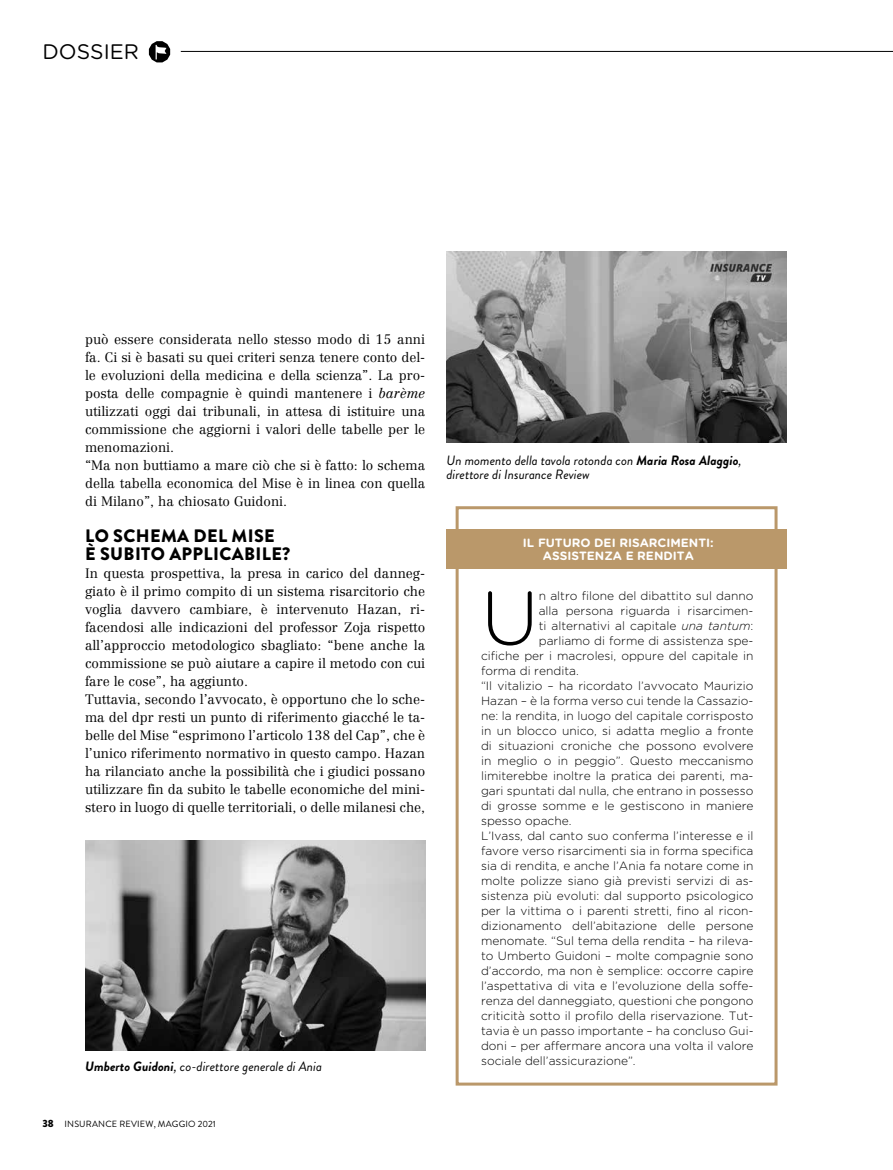
<style>
.page{position:relative;width:893px;height:1170px;background:#fff}
.page>*{position:absolute;margin:0;border:0;box-sizing:border-box;transform-origin:0 0}
.t1{font:300 75.9px "Gotham Rounded";color:#000}
.t2{font:21px "Gotham Rounded";color:#000}
.t3{font:900 18px/18px "Brandon Grotesque";letter-spacing:.02em;color:#000}
.t4{font:300 13.5px/18px "Centennial LT Std";color:#000}
.t5{font:italic 13.5px/13.5px "Brandon Grotesque";color:#000}
.t6{font:300 12px "Gotham Rounded";color:#000}
.t7{font:700 12px/13.5px "Gotham Rounded";color:#fff;text-align:center}
.t8{font:9px "Brandon Grotesque";letter-spacing:.02em;color:#000}
.s1{font-style:italic}
.s2{font-weight:700}
.s3{font-weight:900;font-size:10.5px}
</style>
<div class="page">
<svg style="left:149px;top:41px;width:21px;height:21px"></svg>
<hr style="left:181px;top:51px;width:712px;height:1px;background:#000">
<div style="left:456px;top:506px;width:321px;height:579px;border:3px solid #ba986a"></div>
<div style="left:446px;top:529px;width:341px;height:39px;background:#ba986a"></div>
<img style="left:85px;top:840px;width:340px;height:210px">
<img style="left:446px;top:252px;width:340px;height:191px">
<h2 class="t2" style="left:43px;top:38px;width:98px">DOSSIER</h2>
<p class="t4" style="left:85px;top:330px;width:342px">può essere considerata nello stesso modo di 15 anni fa. Ci si è basati su quei criteri senza tenere conto del&shy;le evoluzioni della medicina e della scienza”. La pro&shy;posta delle compagnie è quindi mantenere i <span class="s1">barème </span>utilizzati oggi dai tribunali, in attesa di istituire una commissione che aggiorni i valori delle tabelle per le menomazioni.<br>“Ma non buttiamo a mare ciò che si è fatto: lo schema della tabella economica del Mise è in linea con quella di Milano”, ha chiosato Guidoni.</p>
<h3 class="t3" style="left:85px;top:527px;width:207px">LO SCHEMA DEL MISE<br>È SUBITO APPLICABILE?</h3>
<p class="t4" style="left:85px;top:564px;width:342px">In questa prospettiva, la presa in carico del danneg&shy;giato è il primo compito di un sistema risarcitorio che voglia davvero cambiare, è intervenuto Hazan, ri&shy;facendosi alle indicazioni del professor Zoja rispetto all’approccio metodologico sbagliato: “bene anche la commissione se può aiutare a capire il metodo con cui fare le cose”, ha aggiunto.<br>Tuttavia, secondo l’avvocato, è opportuno che lo sche&shy;ma del dpr resti un punto di riferimento giacché le ta&shy;belle del Mise “esprimono l’articolo 138 del Cap”, che è l’unico riferimento normativo in questo campo. Hazan ha rilanciato anche la possibilità che i giudici possano utilizzare fin da subito le tabelle economiche del mini&shy;stero in luogo di quelle territoriali, o delle milanesi che,</p>
<p class="t5" style="left:85px;top:1059px;width:238px"><span class="s2">Umberto Guidoni</span>, co-direttore generale di Ania</p>
<p class="t8" style="left:43px;top:1117px;width:175px"><span class="s3">38</span> INSURANCE REVIEW, MAGGIO 2021</p>
<p class="t5" style="left:446px;top:454px;width:297px">Un momento della tavola rotonda con <span class="s2">Maria Rosa Alaggio</span>, direttore di Insurance Review</p>
<p class="t7" style="left:523px;top:535px;width:192px">IL FUTURO DEI RISARCIMENTI:<br>ASSISTENZA E RENDITA</p>
<h1 class="t1" style="left:481px;top:567px;width:59px">U</h1>
<p class="t6" style="left:539px;top:587px;width:216px">n altro filone del dibattito sul danno</p>
<p class="t6" style="left:539px;top:602px;width:216px">alla persona riguarda i risarcimen-</p>
<p class="t6" style="left:539px;top:617px;width:216px">ti alternativi al capitale <span class="s1">una tantum</span>:</p>
<p class="t6" style="left:539px;top:632px;width:216px">parliamo di forme di assistenza spe-</p>
<p class="t6" style="left:481px;top:647px;width:274px">cifiche per i macrolesi, oppure del capitale in</p>
<p class="t6" style="left:481px;top:662px;width:99px">forma di rendita.</p>
<p class="t6" style="left:481px;top:677px;width:274px">“Il vitalizio – ha ricordato l’avvocato Maurizio</p>
<p class="t6" style="left:481px;top:692px;width:274px">Hazan – è la forma verso cui tende la Cassazio-</p>
<p class="t6" style="left:481px;top:707px;width:274px">ne: la rendita, in luogo del capitale corrisposto</p>
<p class="t6" style="left:481px;top:722px;width:274px">in un blocco unico, si adatta meglio a fronte</p>
<p class="t6" style="left:481px;top:737px;width:274px">di situazioni croniche che possono evolvere</p>
<p class="t6" style="left:481px;top:752px;width:274px">in meglio o in peggio”. Questo meccanismo</p>
<p class="t6" style="left:481px;top:767px;width:274px">limiterebbe inoltre la pratica dei parenti, ma-</p>
<p class="t6" style="left:481px;top:782px;width:274px">gari spuntati dal nulla, che entrano in possesso</p>
<p class="t6" style="left:481px;top:797px;width:274px">di grosse somme e le gestiscono in maniere</p>
<p class="t6" style="left:481px;top:812px;width:92px">spesso opache.</p>
<p class="t6" style="left:481px;top:827px;width:274px">L’Ivass, dal canto suo conferma l’interesse e il</p>
<p class="t6" style="left:481px;top:842px;width:274px">favore verso risarcimenti sia in forma specifica</p>
<p class="t6" style="left:481px;top:857px;width:274px">sia di rendita, e anche l’Ania fa notare come in</p>
<p class="t6" style="left:481px;top:872px;width:274px">molte polizze siano già previsti servizi di as-</p>
<p class="t6" style="left:481px;top:887px;width:274px">sistenza più evoluti: dal supporto psicologico</p>
<p class="t6" style="left:481px;top:902px;width:274px">per la vittima o i parenti stretti, fino al ricon-</p>
<p class="t6" style="left:481px;top:917px;width:274px">dizionamento dell’abitazione delle persone</p>
<p class="t6" style="left:481px;top:932px;width:274px">menomate. “Sul tema della rendita – ha rileva-</p>
<p class="t6" style="left:481px;top:947px;width:274px">to Umberto Guidoni – molte compagnie sono</p>
<p class="t6" style="left:481px;top:962px;width:274px">d’accordo, ma non è semplice: occorre capire</p>
<p class="t6" style="left:481px;top:977px;width:274px">l’aspettativa di vita e l’evoluzione della soffe-</p>
<p class="t6" style="left:481px;top:992px;width:274px">renza del danneggiato, questioni che pongono</p>
<p class="t6" style="left:481px;top:1007px;width:274px">criticità sotto il profilo della riservazione. Tut-</p>
<p class="t6" style="left:481px;top:1022px;width:274px">tavia è un passo importante – ha concluso Gui-</p>
<p class="t6" style="left:481px;top:1037px;width:274px">doni – per affermare ancora una volta il valore</p>
<p class="t6" style="left:481px;top:1052px;width:156px">sociale dell’assicurazione”.</p>
</div>
